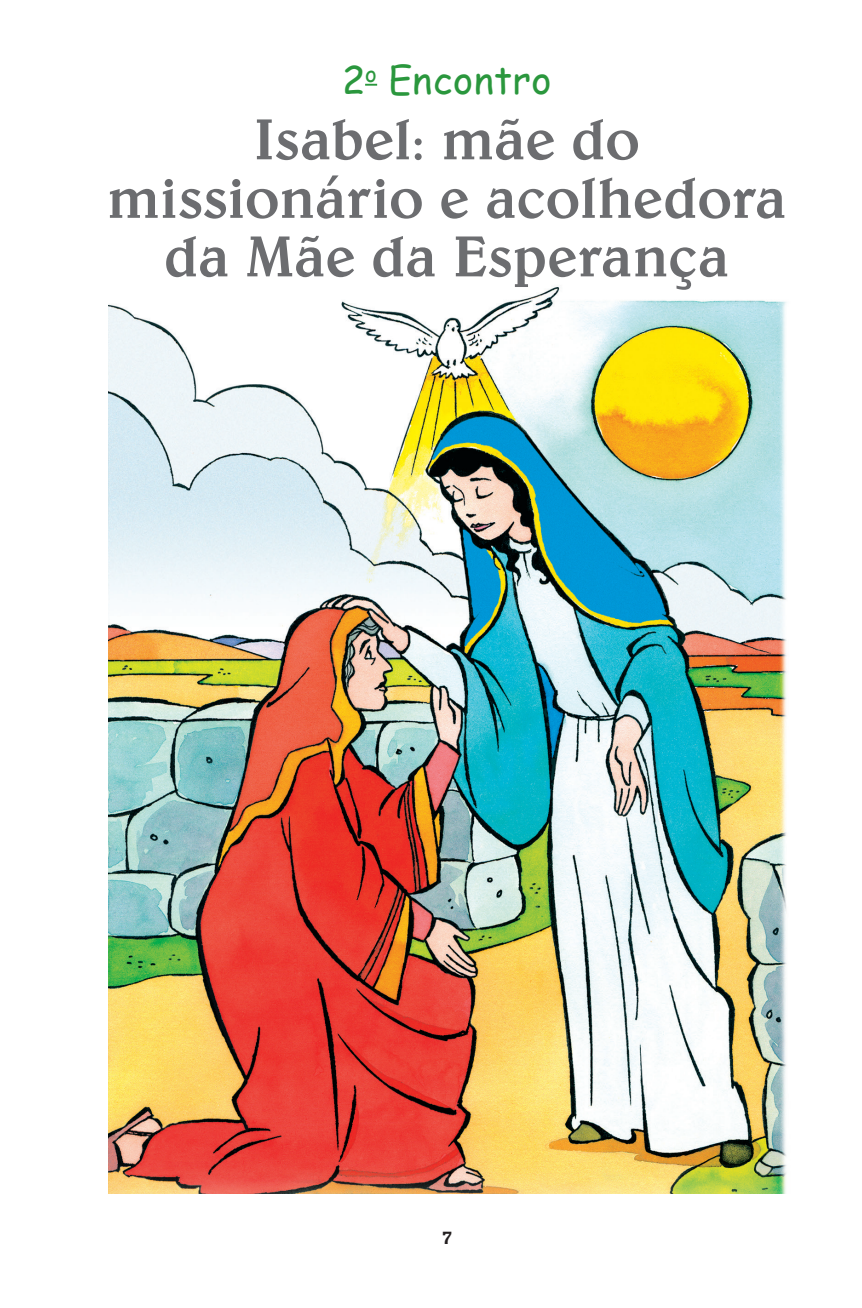
<style>
.page{position:relative;width:862px;height:1308px;background:#fff}
.page>*{position:absolute;margin:0;border:0;box-sizing:border-box;transform-origin:0 0}
.t1{font:500 58.5px/58.5px "Belwe BT";letter-spacing:-.005em;color:#6c6d70;text-align:center}
.t2{font:38.25px "Comic Sans MS";letter-spacing:.01em;color:#2a973d}
.t3{font:700 20.25px "Oranda BT";color:#231f20}
</style>
<div class="page">
<img style="left:109px;top:287px;width:678px;height:906px">
<svg style="left:365px;top:84px;width:12px;height:2px"></svg>
<p class="t2" style="left:342px;top:52px;width:211px">2<sup>o</sup> Encontro</p>
<p class="t1" style="left:107px;top:109px;width:681px">Isabel: mãe do missionário e acolhedora da Mãe da Esperança</p>
<p class="t3" style="left:442px;top:1225px;width:11px">7</p>
</div>
